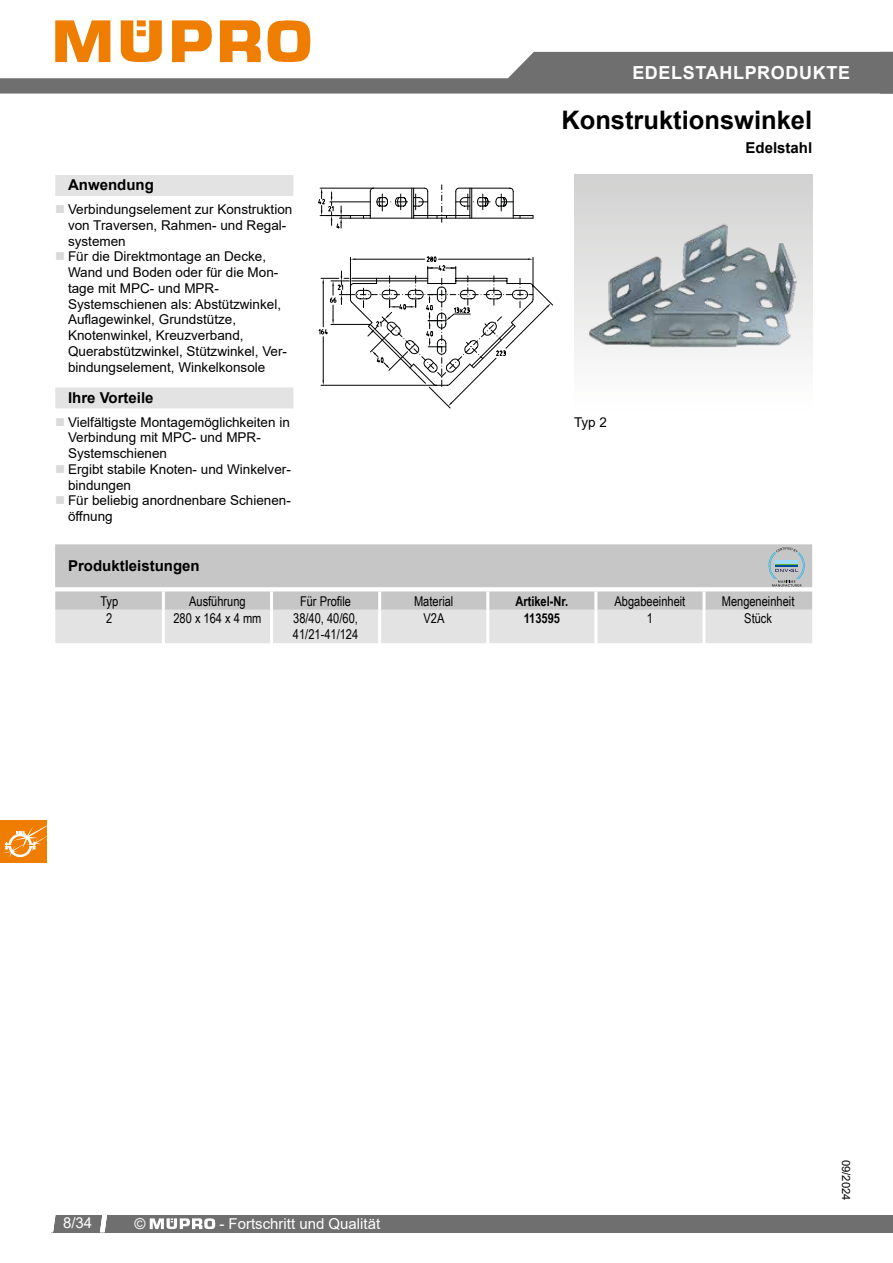
<style>
.page{position:relative;width:893px;height:1263px;background:#fff}
.page>*{position:absolute;margin:0;border:0;box-sizing:border-box;transform-origin:0 0}
.t1{font:700 25.5px "Arial";color:#000}
.t2{font:700 18px "Arial";letter-spacing:.035em;color:#fff}
.t3{font:700 15px "Arial";color:#000}
.t4{font:15px "Arial";color:#fff}
.t5{font:13.5px/15.8px "Arial";color:#000}
.t6{font:13.5px/15.8px "Arial Narrow";color:#000}
.t7{font:700 13.5px "Arial Narrow";color:#000}
.t8{font:11.25px "Arial";color:#000}
</style>
<div class="page">
<svg style="left:0;top:20px;width:893px;height:74px"></svg>
<div style="left:51px;top:1215px;width:842px;height:17px;background:#706f6f"></div>
<svg style="left:51px;top:1215px;width:4px;height:17px"></svg>
<svg style="left:100px;top:1215px;width:7px;height:17px"></svg>
<svg style="left:150px;top:1218px;width:65px;height:11px"></svg>
<div style="left:55px;top:175px;width:238px;height:21px;background:#e3e3e3"></div>
<div style="left:55px;top:387px;width:238px;height:21px;background:#e3e3e3"></div>
<img style="left:574px;top:175px;width:238px;height:183px">
<svg style="left:318px;top:185px;width:235px;height:223px"></svg>
<svg style="left:55px;top:545px;width:757px;height:98px;background:#d2d2d2"></svg>
<div style="left:0;top:820px;width:47px;height:42px;background:#ef7d00"></div>
<svg style="left:3px;top:825px;width:44px;height:33px"></svg>
<h2 class="t2" style="left:632px;top:60px;width:219px">EDELSTAHLPRODUKTE</h2>
<h1 class="t1" style="left:561px;top:102px;width:252px">Konstruktionswinkel</h1>
<p class="t3" style="left:745px;top:138px;width:68px">Edelstahl</p>
<p class="t3" style="left:68px;top:174px;width:87px">Anwendung</p>
<p class="t5" style="left:68px;top:201px;width:226px">Verbindungselement zur Konstruktion von Traversen, Rahmen- und Regal&shy;systemen<br>Für die Direktmontage an Decke,<br>Wand und Boden oder für die Mon&shy;tage mit MPC- und MPR-<br>Systemschienen als: Abstützwinkel,<br>Auflagewinkel, Grundstütze,<br>Knotenwinkel, Kreuzverband,<br>Querabstützwinkel, Stützwinkel, Ver&shy;bindungselement, Winkelkonsole</p>
<p class="t3" style="left:68px;top:387px;width:87px">Ihre Vorteile</p>
<p class="t5" style="left:68px;top:414px;width:224px">Vielfältigste Montagemöglichkeiten in<br>Verbindung mit MPC- und MPR-<br>Systemschienen<br>Ergibt stabile Knoten- und Winkelver&shy;bindungen<br>Für beliebig anordnenbare Schienen&shy;öffnung</p>
<p class="t5" style="left:574px;top:414px;width:35px">Typ 2</p>
<p class="t3" style="left:68px;top:556px;width:133px">Produktleistungen</p>
<p class="t6" style="left:100px;top:592px;width:19px">Typ</p>
<p class="t6" style="left:189px;top:592px;width:58px">Ausführung</p>
<p class="t6" style="left:300px;top:592px;width:53px">Für Profile</p>
<p class="t6" style="left:414px;top:592px;width:41px">Material</p>
<p class="t7" style="left:515px;top:591px;width:54px">Artikel-Nr.</p>
<p class="t6" style="left:615px;top:592px;width:72px">Abgabeeinheit</p>
<p class="t6" style="left:722px;top:592px;width:74px">Mengeneinheit</p>
<p class="t6" style="left:106px;top:610px;width:8px">2</p>
<p class="t6" style="left:173px;top:610px;width:89px">280 x 164 x 4 mm</p>
<p class="t6" style="left:293px;top:610px;width:67px">38/40, 40/60,<br>41/21-41/124</p>
<p class="t6" style="left:424px;top:610px;width:22px">V2A</p>
<p class="t7" style="left:524px;top:608px;width:38px">113595</p>
<p class="t6" style="left:647px;top:610px;width:8px">1</p>
<p class="t6" style="left:744px;top:610px;width:29px">Stück</p>
<p class="t4" style="left:63px;top:1213px;width:31px">8/34</p>
<p class="t4" style="left:135px;top:1213px;width:13px">©</p>
<p class="t4" style="left:219px;top:1213px;width:162px">- Fortschritt und Qualität</p>
<p class="t8" style="left:854px;top:1160px;width:42px;rotate:90deg">09/2024</p>
</div>
